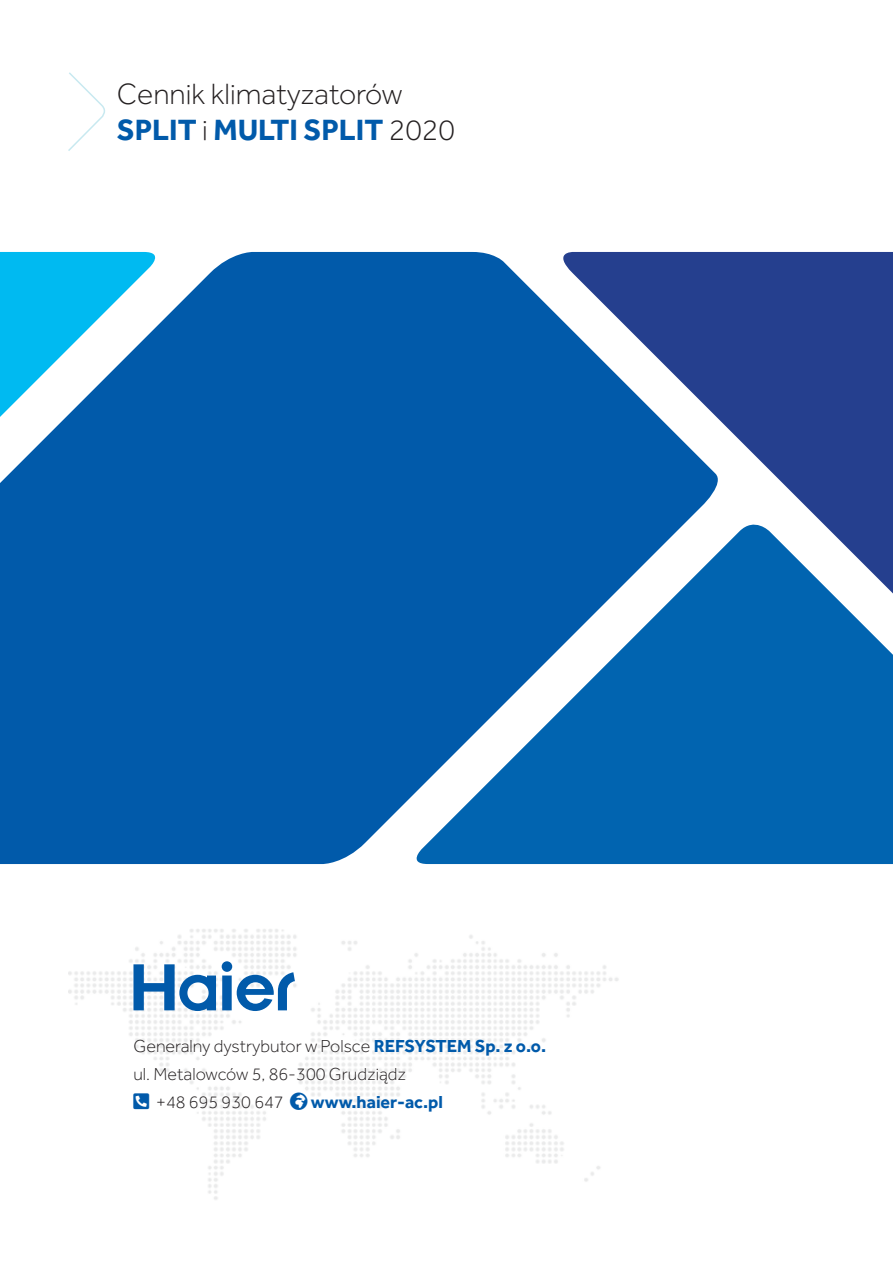
<style>
.page{position:relative;width:893px;height:1263px;background:#fff}
.page>*{position:absolute;margin:0;border:0;box-sizing:border-box;transform-origin:0 0}
.t1{font:300 30.3px/35.4px "Effra";color:#231f20}
.t2{font:300 18px/27.6px "Effra";color:#231f20}
.t3{font:700 18px "Effra";color:#015aaa}
.s1{font-weight:700;color:#015aaa}
.s2{font-weight:300;color:#231f20}
</style>
<div class="page">
<img style="left:68px;top:929px;width:551px;height:271px">
<svg style="left:68px;top:72px;width:37px;height:79px"></svg>
<svg style="left:725px;top:252px;width:168px;height:264px;background:#395098"></svg>
<svg style="left:0;top:252px;width:725px;height:612px;background:#1162ad"></svg>
<svg style="left:0;top:252px;width:165px;height:230px"></svg>
<svg style="left:407px;top:516px;width:486px;height:348px;fill:#0164b0"></svg>
<svg style="left:133px;top:961px;width:162px;height:50px"></svg>
<svg style="left:133px;top:1093px;width:16px;height:16px"></svg>
<svg style="left:290px;top:1092px;width:18px;height:18px"></svg>
<h1 class="t1" style="left:117px;top:76px;width:340px">Cennik klimatyzatorów<br><span class="s1">SPLIT</span> i <span class="s1">MULTI SPLIT</span> 2020</h1>
<p class="t2" style="left:133px;top:1032px;width:414px">Generalny dystrybutor w Polsce <span class="s1">REFSYSTEM Sp. z o.o. </span>ul. Metalowców 5, 86-300 Grudziądz</p>
<p class="t3" style="left:133px;top:1091px;width:311px">□■▲❑◆●▼ <span class="s2">+48 695 930 647</span> ●□ www.haier-ac.pl</p>
</div>
